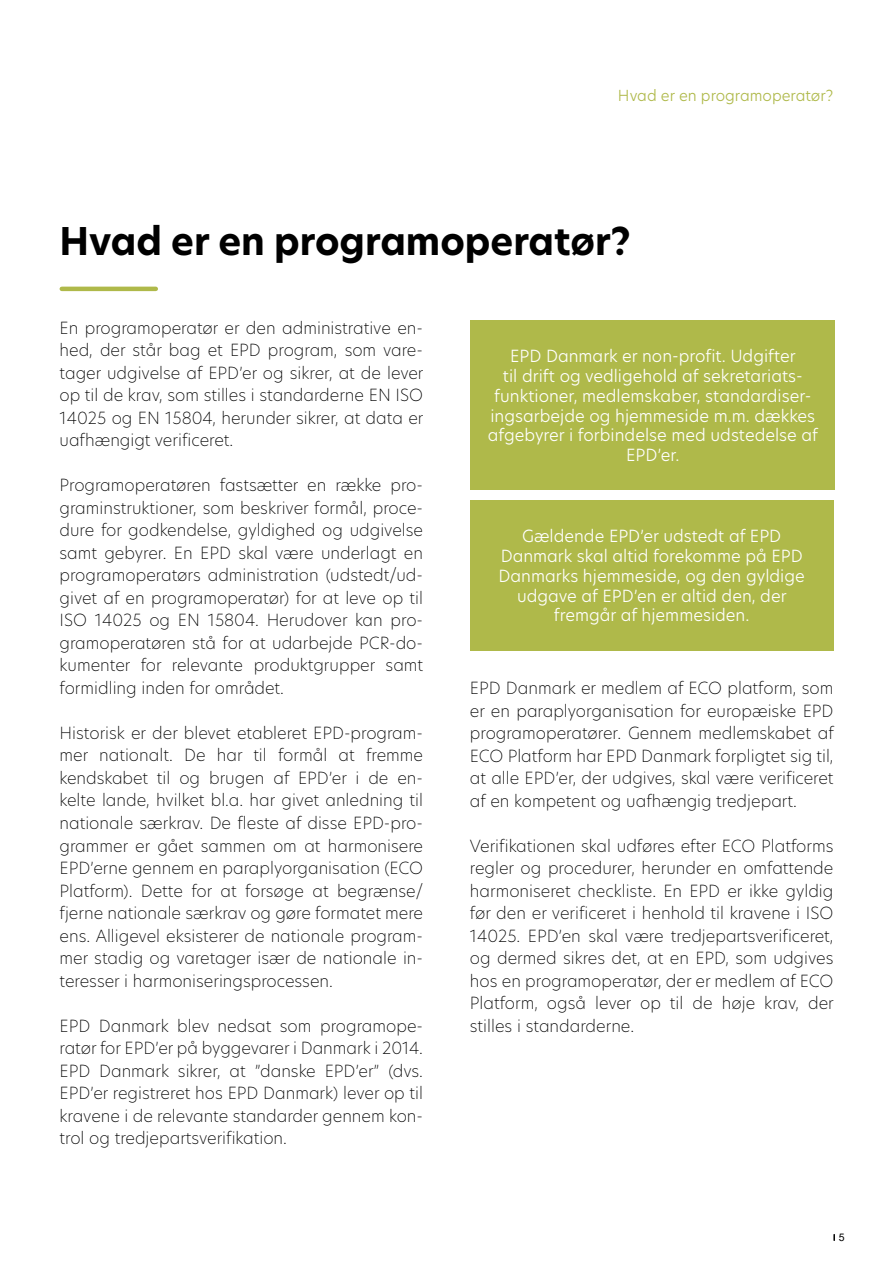
<style>
.page{position:relative;width:893px;height:1263px;background:#fff}
.page>*{position:absolute;margin:0;border:0;box-sizing:border-box;transform-origin:0 0}
.t1{font:700 37.5px "Hero New";color:#000}
.t2{font:200 16.5px/22.5px "Hero New";color:#000;text-align:justify}
.t3{font:300 16.5px/19.8px "Hero New";color:#fff;text-align:center}
.t4{font:300 15px "Hero New";color:#afb94a}
.t5{font:10.5px "Arial";color:#000}
</style>
<div class="page">
<svg style="left:833px;top:1234px;width:2px;height:6px"></svg>
<hr style="left:62px;top:287px;width:94px;height:4px;background:#afb94a">
<div style="left:470px;top:500px;width:363px;height:151px;background:#afb94a"></div>
<div style="left:471px;top:321px;width:364px;height:169px;background:#afb94a"></div>
<p class="t4" style="left:618px;top:86px;width:217px">Hvad er en programoperatør?</p>
<h1 class="t1" style="left:60px;top:216px;width:573px">Hvad er en programoperatør?</h1>
<p class="t2" style="left:60px;top:316px;width:366px">En programoperatør er den administrative en&shy;hed, der står bag et EPD program, som vare&shy;tager udgivelse af EPD’er og sikrer, at de lever op til de krav, som stilles i standarderne EN ISO 14025 og EN 15804, herunder sikrer, at data er uafhængigt verificeret.</p>
<p class="t2" style="left:60px;top:474px;width:365px">Programoperatøren fastsætter en række pro&shy;graminstruktioner, som beskriver formål, proce&shy;dure for godkendelse, gyldighed og udgivelse samt gebyrer. En EPD skal være underlagt en programoperatørs administration (udstedt/ud&shy;givet af en programoperatør) for at leve op til ISO 14025 og EN 15804. Herudover kan pro&shy;gramoperatøren stå for at udarbejde PCR-do&shy;kumenter for relevante produktgrupper samt formidling inden for området.</p>
<p class="t2" style="left:60px;top:721px;width:365px">Historisk er der blevet etableret EPD-program&shy;mer nationalt. De har til formål at fremme kendskabet til og brugen af EPD’er i de en&shy;kelte lande, hvilket bl.a. har givet anledning til nationale særkrav. De fleste af disse EPD-pro&shy;grammer er gået sammen om at harmonisere EPD’erne gennem en paraplyorganisation (ECO Platform). Dette for at forsøge at begrænse/ fjerne nationale særkrav og gøre formatet mere ens. Alligevel eksisterer de nationale program&shy;mer stadig og varetager især de nationale in&shy;teresser i harmoniseringsprocessen.</p>
<p class="t2" style="left:60px;top:1014px;width:365px">EPD Danmark blev nedsat som programope&shy;ratør for EPD’er på byggevarer i Danmark i 2014.<br>EPD Danmark sikrer, at ”danske EPD’er” (dvs.<br>EPD’er registreret hos EPD Danmark) lever op til kravene i de relevante standarder gennem kon&shy;trol og tredjepartsverifikation.</p>
<p class="t3" style="left:488px;top:346px;width:332px">EPD Danmark er non-profit. Udgifter<br>til drift og vedligehold af sekretariats&shy;funktioner, medlemskaber, standardiser&shy;ingsarbejde og hjemmeside m.m. dækkes afgebyrer i forbindelse med udstedelse af EPD’er.</p>
<p class="t3" style="left:499px;top:526px;width:308px">Gældende EPD’er udstedt af EPD<br>Danmark skal altid forekomme på EPD<br>Danmarks hjemmeside, og den gyldige udgave af EPD’en er altid den, der fremgår af hjemmesiden.</p>
<p class="t2" style="left:470px;top:676px;width:365px">EPD Danmark er medlem af ECO platform, som er en paraplyorganisation for europæiske EPD programoperatører. Gennem medlemskabet af ECO Platform har EPD Danmark forpligtet sig til, at alle EPD’er, der udgives, skal være verificeret af en kompetent og uafhængig tredjepart.</p>
<p class="t2" style="left:470px;top:834px;width:365px">Verifikationen skal udføres efter ECO Platforms regler og procedurer, herunder en omfattende harmoniseret checkliste. En EPD er ikke gyldig før den er verificeret i henhold til kravene i ISO 14025. EPD’en skal være tredjepartsverificeret, og dermed sikres det, at en EPD, som udgives hos en programoperatør, der er medlem af ECO Platform, også lever op til de høje krav, der stilles i standarderne.</p>
<p class="t5" style="left:839px;top:1230px;width:7px">5</p>
</div>
